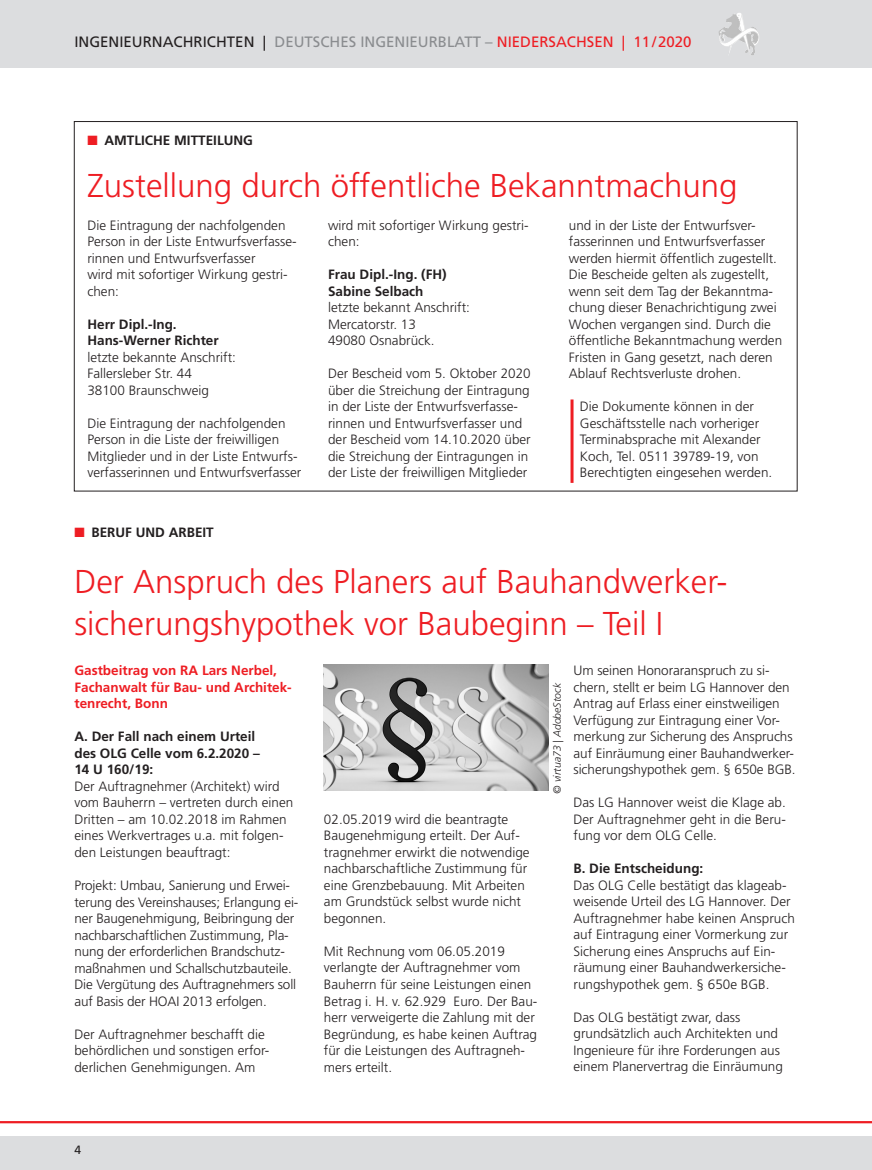
<style>
.page{position:relative;width:872px;height:1170px;background:#fff}
.page>*{position:absolute;margin:0;border:0;box-sizing:border-box;transform-origin:0 0}
.t1{font:300 33px/42px "Frutiger LT Std";color:#ee1d23}
.t2{font:15px "Frutiger LT Std";color:#8a8c8f}
.t3{font:300 13.5px/16.5px "Frutiger LT Std";color:#231f20}
.t4{font:700 13.5px/16.5px "Frutiger LT Std";color:#231f20}
.t5{font:700 13.5px/16.5px "Frutiger LT Std";color:#ee1d23}
.t6{font:12px "Frutiger LT Std";color:#231f20}
.t7{font:italic 300 10.5px "Frutiger LT Std";color:#231f20}
.s1{color:#231f20}
.s2{color:#ee1d23}
</style>
<div class="page">
<div style="left:0;top:0;width:872px;height:68px;background:#dcdddf"></div>
<div style="left:0;top:1135px;width:872px;height:34px;background:#dcdddf"></div>
<svg style="left:726px;top:13px;width:13px;height:9px"></svg>
<hr style="left:0;top:1120px;width:872px;height:3px;background:#ee1d23">
<hr style="left:570px;top:399px;width:3px;height:84px;background:#ee1d23">
<img style="left:324px;top:664px;width:224px;height:127px">
<p class="t2" style="left:74px;top:33px;width:618px"><span class="s1">INGENIEURNACHRICHTEN |</span> DEUTSCHES INGENIEURBLATT – <span class="s2">NIEDERSACHSEN | 11/2020</span></p>
<p class="t4" style="left:87px;top:132px;width:167px"><span class="s2">■</span> AMTLICHE MITTEILUNG</p>
<h1 class="t1" style="left:87px;top:165px;width:651px">Zustellung durch öffentliche Bekanntmachung</h1>
<p class="t3" style="left:87px;top:217px;width:211px">Die Eintragung der nachfolgenden<br>Person in der Liste Entwurfsverfasse&shy;rinnen und Entwurfsverfasser<br>wird mit sofortiger Wirkung gestri&shy;chen:</p>
<p class="t4" style="left:87px;top:316px;width:133px">Herr Dipl.-Ing.<br>Hans-Werner Richter</p>
<p class="t3" style="left:87px;top:349px;width:150px">letzte bekannte Anschrift:<br>Fallersleber Str. 44<br>38100 Braunschweig</p>
<p class="t3" style="left:87px;top:415px;width:215px">Die Eintragung der nachfolgenden Person in die Liste der freiwilligen Mitglieder und in der Liste Entwurfs&shy;verfasserinnen und Entwurfsverfasser</p>
<p class="t3" style="left:569px;top:217px;width:215px">und in der Liste der Entwurfsver&shy;fasserinnen und Entwurfsverfasser werden hiermit öffentlich zugestellt.<br>Die Bescheide gelten als zugestellt, wenn seit dem Tag der Bekanntma&shy;chung dieser Benachrichtigung zwei Wochen vergangen sind. Durch die öffentliche Bekanntmachung werden Fristen in Gang gesetzt, nach deren Ablauf Rechtsverluste drohen.</p>
<p class="t3" style="left:580px;top:398px;width:194px">Die Dokumente können in der<br>Geschäftsstelle nach vorheriger<br>Terminabsprache mit Alexander<br>Koch, Tel. 0511 39789-19, von<br>Berechtigten eingesehen werden.</p>
<p class="t3" style="left:328px;top:217px;width:202px">wird mit sofortiger Wirkung gestri&shy;chen:</p>
<p class="t4" style="left:328px;top:266px;width:120px">Frau Dipl.-Ing. (FH)<br>Sabine Selbach</p>
<p class="t3" style="left:328px;top:299px;width:143px">letzte bekannt Anschrift:<br>Mercatorstr. 13<br>49080 Osnabrück.</p>
<p class="t3" style="left:328px;top:365px;width:204px">Der Bescheid vom 5. Oktober 2020 über die Streichung der Eintragung in der Liste der Entwurfsverfasse&shy;rinnen und Entwurfsverfasser und der Bescheid vom 14.10.2020 über die Streichung der Eintragungen in der Liste der freiwilligen Mitglieder</p>
<p class="t4" style="left:74px;top:524px;width:141px"><span class="s2">■</span> BERUF UND ARBEIT</p>
<h1 class="t1" style="left:74px;top:561px;width:652px">Der Anspruch des Planers auf Bauhandwerker&shy;sicherungshypothek vor Baubeginn – Teil I</h1>
<p class="t5" style="left:74px;top:662px;width:219px">Gastbeitrag von RA Lars Nerbel,<br>Fachanwalt für Bau- und Architek&shy;tenrecht, Bonn</p>
<p class="t4" style="left:74px;top:728px;width:187px">A. Der Fall nach einem Urteil des OLG Celle vom 6.2.2020 –<br>14 U 160/19:</p>
<p class="t3" style="left:74px;top:778px;width:220px">Der Auftragnehmer (Architekt) wird vom Bauherrn – vertreten durch einen Dritten – am 10.02.2018 im Rahmen eines Werkvertrages u.a. mit folgen&shy;den Leistungen beauftragt:</p>
<p class="t3" style="left:74px;top:877px;width:225px">Projekt: Umbau, Sanierung und Erwei&shy;terung des Vereinshauses; Erlangung ei&shy;ner Baugenehmigung, Beibringung der nachbarschaftlichen Zustimmung, Pla&shy;nung der erforderlichen Brandschutz&shy;maßnahmen und Schallschutzbauteile.<br>Die Vergütung des Auftragnehmers soll auf Basis der HOAI 2013 erfolgen.</p>
<p class="t3" style="left:74px;top:1025px;width:196px">Der Auftragnehmer beschafft die behördlichen und sonstigen erfor&shy;derlichen Genehmigungen. Am</p>
<p class="t3" style="left:573px;top:662px;width:224px">Um seinen Honoraranspruch zu si&shy;chern, stellt er beim LG Hannover den Antrag auf Erlass einer einstweiligen Verfügung zur Eintragung einer Vor&shy;merkung zur Sicherung des Anspruchs auf Einräumung einer Bauhandwerker&shy;sicherungshypothek gem. § 650e BGB.</p>
<p class="t3" style="left:573px;top:794px;width:214px;text-align:justify">Das LG Hannover weist die Klage ab.<br>Der Auftragnehmer geht in die Beru&shy;fung vor dem OLG Celle.</p>
<p class="t4" style="left:573px;top:860px;width:131px">B. Die Entscheidung:</p>
<p class="t3" style="left:573px;top:877px;width:223px">Das OLG Celle bestätigt das klageab&shy;weisende Urteil des LG Hannover. Der Auftragnehmer habe keinen Anspruch auf Eintragung einer Vormerkung zur Sicherung eines Anspruchs auf Ein&shy;räumung einer Bauhandwerkersiche&shy;rungshypothek gem. § 650e BGB.</p>
<p class="t3" style="left:573px;top:1009px;width:211px">Das OLG bestätigt zwar, dass grundsätzlich auch Architekten und Ingenieure für ihre Forderungen aus einem Planervertrag die Einräumung</p>
<p class="t7" style="left:551px;top:793px;width:112px;rotate:-90deg">© virtua73 | AdobeStock</p>
<p class="t3" style="left:324px;top:811px;width:207px">02.05.2019 wird die beantragte<br>Baugenehmigung erteilt. Der Auf&shy;tragnehmer erwirkt die notwendige nachbarschaftliche Zustimmung für eine Grenzbebauung. Mit Arbeiten am Grundstück selbst wurde nicht begonnen.</p>
<p class="t3" style="left:324px;top:943px;width:215px">Mit Rechnung vom 06.05.2019 verlangte der Auftragnehmer vom<br>Bauherrn für seine Leistungen einen<br>Betrag i. H. v. 62.929 Euro. Der Bau&shy;herr verweigerte die Zahlung mit der<br>Begründung, es habe keinen Auftrag für die Leistungen des Auftragneh&shy;mers erteilt.</p>
<p class="t6" style="left:74px;top:1142px;width:8px">4</p>
</div>
